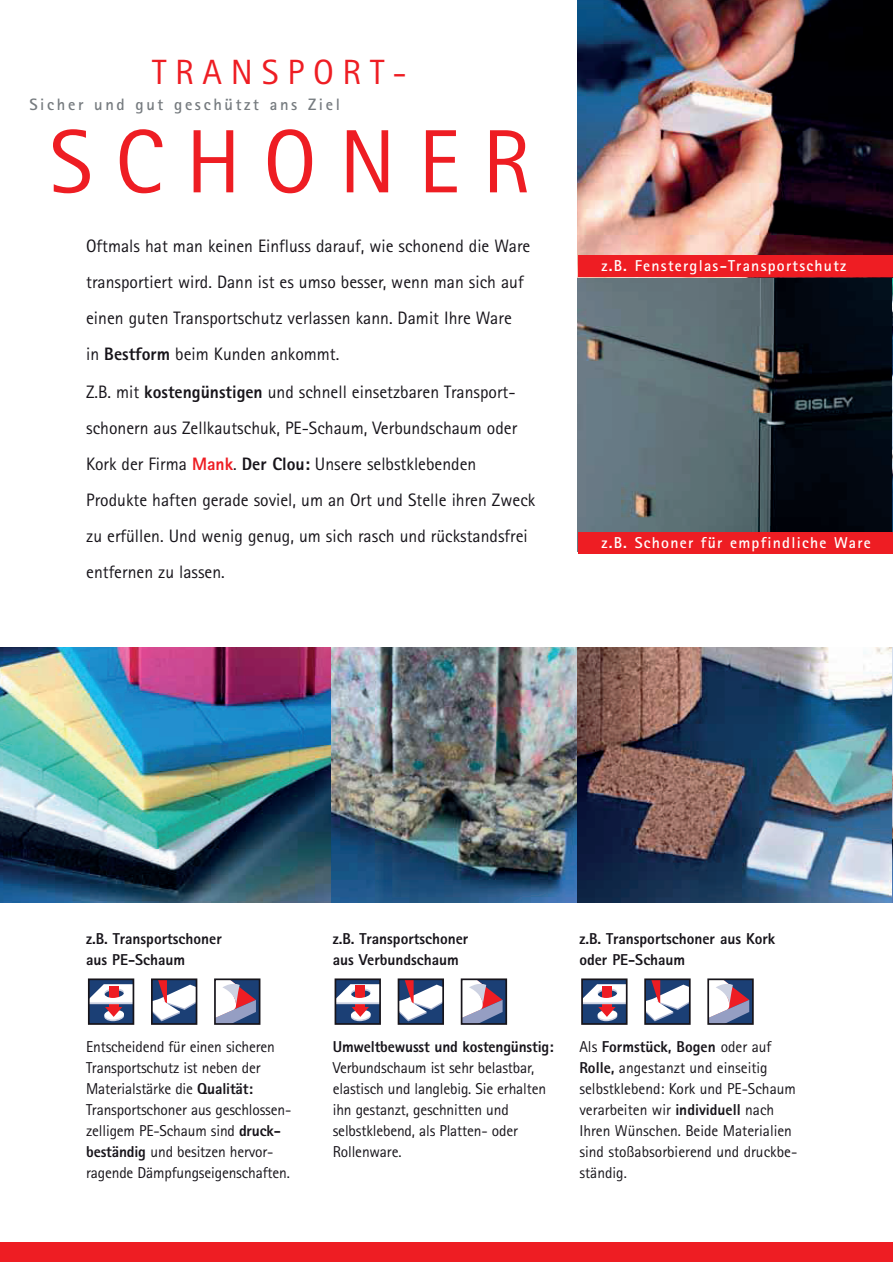
<style>
.page{position:relative;width:893px;height:1263px;background:#fff}
.page>*{position:absolute;margin:0;border:0;box-sizing:border-box;transform-origin:0 0}
.t1{font:90px "Agfa Rotis Sans Serif";letter-spacing:.25em;color:#ee1d23}
.t2{font:35.1px "Agfa Rotis Sans Serif";letter-spacing:.25em;color:#ee1d23}
.t3{font:18px/36px "Agfa Rotis Sans Serif";color:#17141a}
.t4{font:700 16.5px "Agfa Rotis Sans Serif";letter-spacing:.16em;color:#767b7f}
.t5{font:15.75px/21px "Agfa Rotis Sans Serif";letter-spacing:-.01em;color:#17141a}
.t6{font:800 15.75px/21px "Agfa Rotis Sans Serif";color:#17141a}
.t7{font:700 15.75px "Agfa Rotis Sans Serif";letter-spacing:.08em;color:#fff}
.s1{font-weight:800}
.s2{font-weight:800;color:#ee1d23}
</style>
<div class="page">
<img style="left:578px;top:1px;width:314px;height:531px">
<img style="left:892px;top:1px;width:1px;height:552px">
<div style="left:1px;top:1242px;width:892px;height:20px;background:#ee1d23"></div>
<img style="left:1px;top:647px;width:892px;height:255px">
<div style="left:578px;top:532px;width:314px;height:21px;background:#ee1d23"></div>
<div style="left:578px;top:256px;width:314px;height:21px;background:#ee1d23"></div>
<div style="left:215px;top:979px;width:45px;height:45px;background:#1b3f75"></div>
<svg style="left:217px;top:981px;width:39px;height:41px"></svg>
<div style="left:214px;top:978px;width:46px;height:47px;border:2px solid #17141a"></div>
<svg style="left:154px;top:981px;width:40px;height:40px"></svg>
<div style="left:151px;top:978px;width:46px;height:47px;border:2px solid #17141a"></div>
<div style="left:89px;top:979px;width:44px;height:45px;background:#1b3f75"></div>
<svg style="left:91px;top:984px;width:40px;height:37px"></svg>
<div style="left:88px;top:978px;width:46px;height:47px;border:2px solid #17141a"></div>
<div style="left:109px;top:986px;width:9px;height:10px;background:#ee1d23"></div>
<div style="left:462px;top:979px;width:44px;height:45px;background:#1b3f75"></div>
<svg style="left:464px;top:981px;width:39px;height:41px"></svg>
<div style="left:461px;top:978px;width:46px;height:47px;border:2px solid #17141a"></div>
<svg style="left:401px;top:981px;width:40px;height:40px"></svg>
<div style="left:398px;top:978px;width:46px;height:47px;border:2px solid #17141a"></div>
<div style="left:335px;top:979px;width:45px;height:45px;background:#1b3f75"></div>
<svg style="left:338px;top:984px;width:40px;height:37px"></svg>
<div style="left:335px;top:978px;width:46px;height:47px;border:2px solid #17141a"></div>
<div style="left:356px;top:986px;width:9px;height:10px;background:#ee1d23"></div>
<div style="left:708px;top:979px;width:45px;height:45px;background:#1b3f75"></div>
<svg style="left:710px;top:981px;width:39px;height:41px"></svg>
<div style="left:707px;top:978px;width:47px;height:47px;border:2px solid #17141a"></div>
<div style="left:645px;top:979px;width:45px;height:45px;background:#1b3f75"></div>
<svg style="left:647px;top:981px;width:41px;height:40px"></svg>
<div style="left:644px;top:978px;width:47px;height:47px;border:2px solid #17141a"></div>
<div style="left:582px;top:979px;width:45px;height:45px;background:#1b3f75"></div>
<svg style="left:584px;top:984px;width:41px;height:37px"></svg>
<div style="left:581px;top:978px;width:47px;height:47px;border:2px solid #17141a"></div>
<div style="left:602px;top:986px;width:9px;height:10px;background:#ee1d23"></div>
<h2 class="t2" style="left:152px;top:51px;width:256px">TRANSPORT-</h2>
<p class="t4" style="left:29px;top:94px;width:312px">Sicher und gut geschützt ans Ziel</p>
<h1 class="t1" style="left:49px;top:109px;width:483px">SCHONER</h1>
<p class="t3" style="left:86px;top:227px;width:446px">Oftmals hat man keinen Einfluss darauf, wie schonend die Ware transportiert wird. Dann ist es umso besser, wenn man sich auf einen guten Transportschutz verlassen kann. Damit Ihre Ware<br>in <span class="s1">Bestform</span> beim Kunden ankommt.</p>
<p class="t3" style="left:86px;top:373px;width:451px">Z.B. mit <span class="s1">kostengünstigen</span> und schnell einsetzbaren Transport&shy;schonern aus Zellkautschuk, PE-Schaum, Verbundschaum oder Kork der Firma <span class="s2">Mank</span>. <span class="s1">Der Clou:</span> Unsere selbstklebenden Produkte haften gerade soviel, um an Ort und Stelle ihren Zweck zu erfüllen. Und wenig genug, um sich rasch und rückstandsfrei entfernen zu lassen.</p>
<p class="t7" style="left:601px;top:256px;width:246px">z.B. Fensterglas-Transportschutz</p>
<p class="t7" style="left:601px;top:532px;width:271px">z.B. Schoner für empfindliche Ware</p>
<p class="t6" style="left:86px;top:928px;width:137px">z.B. Transportschoner aus PE-Schaum</p>
<p class="t5" style="left:86px;top:1036px;width:207px">Entscheidend für einen sicheren<br>Transportschutz ist neben der<br>Materialstärke die <span class="s1">Qualität:<br></span>Transportschoner aus geschlossen&shy;zelligem PE-Schaum sind <span class="s1">druck&shy;beständig</span> und besitzen hervor&shy;ragende Dämpfungseigenschaften.</p>
<p class="t6" style="left:333px;top:928px;width:137px">z.B. Transportschoner aus Verbundschaum</p>
<p class="t6" style="left:579px;top:928px;width:197px">z.B. Transportschoner aus Kork oder PE-Schaum</p>
<p class="t6" style="left:333px;top:1036px;width:222px">Umweltbewusst und kostengünstig:</p>
<p class="t5" style="left:333px;top:1057px;width:215px">Verbundschaum ist sehr belastbar, elastisch und langlebig. Sie erhalten ihn gestanzt, geschnitten und selbstklebend, als Platten- oder<br>Rollenware.</p>
<p class="t5" style="left:579px;top:1036px;width:220px">Als <span class="s1">Formstück, Bogen</span> oder auf<br><span class="s1">Rolle,</span> angestanzt und einseitig selbstklebend: Kork und PE-Schaum verarbeiten wir <span class="s1">individuell</span> nach<br>Ihren Wünschen. Beide Materialien sind stoßabsorbierend und druckbe&shy;ständig.</p>
</div>
